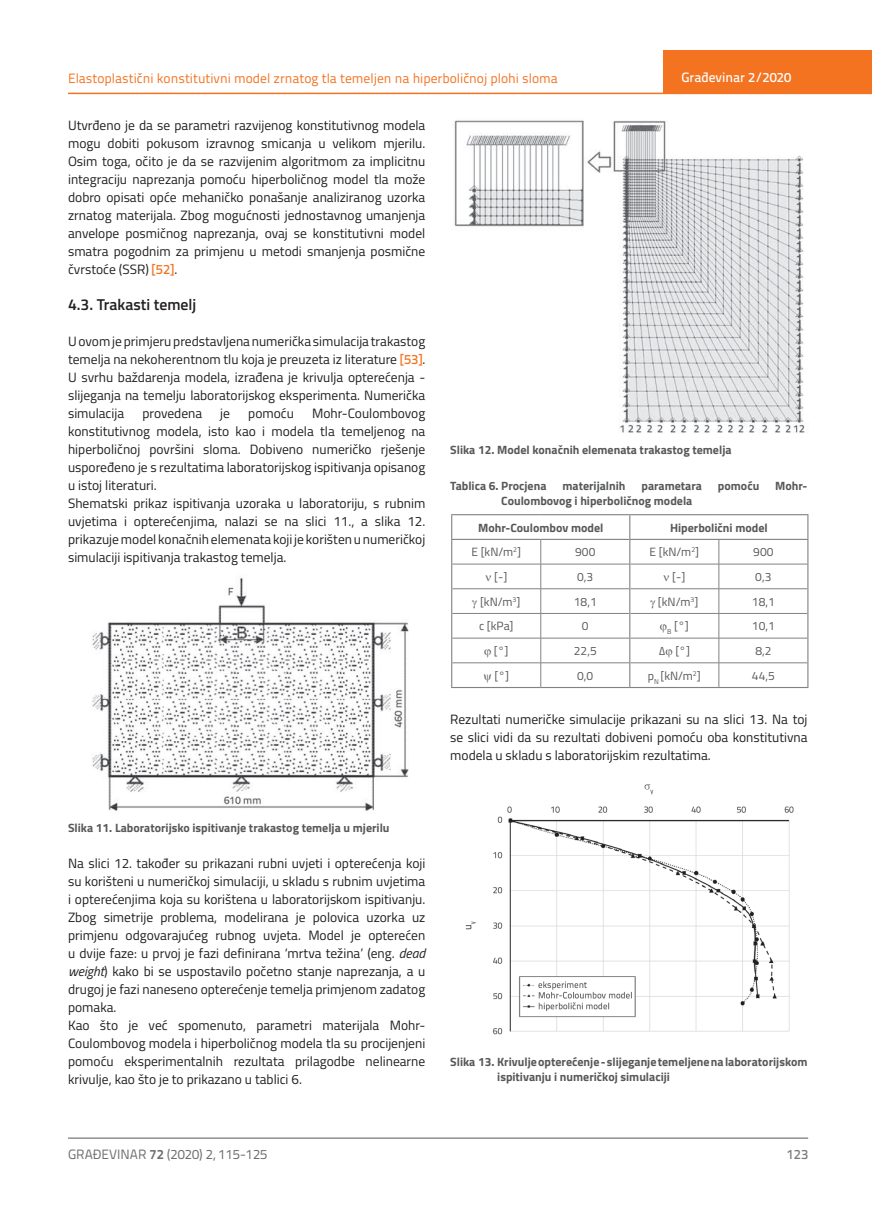
<style>
.page{position:relative;width:872px;height:1212px;background:#fff}
.page>*{position:absolute;margin:0;border:0;box-sizing:border-box;transform-origin:0 0}
.t1{font:600 15.75px "Titillium";color:#231f20}
.t2{font:13.5px/18px "Titillium";color:#231f20;text-align:justify}
.t3{font:13.5px "Titillium Text 22 L";color:#f47321}
.t4{font:13.5px "Titillium Text 22 L";color:#6c6d70}
.t5{font:500 13.5px "Titillium Text 22 L";color:#fff}
.t6{font:500 13.5px "Titillium Text 22 L";color:#787a7d}
.t7{font:700 12px/15px "Titillium";color:#57585a}
.t8{font:12px "Titillium";color:#57585a}
.s1{font-family:"Titillium Text 22 L";font-weight:500;color:#f47321}
.s2{font-style:italic}
.s3{font-weight:700}
</style>
<div class="page">
<hr style="left:68px;top:93px;width:804px;height:1px;background:#f47321">
<div style="left:663px;top:50px;width:209px;height:44px;background:#f47321"></div>
<hr style="left:68px;top:1138px;width:740px;height:1px;background:#57585a">
<hr style="left:452px;top:564px;width:89px;height:1px;background:#808285">
<hr style="left:541px;top:564px;width:88px;height:1px;background:#808285">
<hr style="left:630px;top:564px;width:89px;height:1px;background:#808285">
<hr style="left:719px;top:564px;width:88px;height:1px;background:#808285">
<hr style="left:452px;top:588px;width:89px;height:1px;background:#808285">
<hr style="left:541px;top:588px;width:88px;height:1px;background:#808285">
<hr style="left:630px;top:588px;width:89px;height:1px;background:#808285">
<hr style="left:719px;top:588px;width:88px;height:1px;background:#808285">
<hr style="left:452px;top:613px;width:89px;height:1px;background:#808285">
<hr style="left:541px;top:613px;width:88px;height:1px;background:#808285">
<hr style="left:630px;top:613px;width:89px;height:1px;background:#808285">
<hr style="left:719px;top:613px;width:88px;height:1px;background:#808285">
<hr style="left:452px;top:638px;width:89px;height:1px;background:#808285">
<hr style="left:541px;top:638px;width:88px;height:1px;background:#808285">
<hr style="left:630px;top:638px;width:89px;height:1px;background:#808285">
<hr style="left:719px;top:638px;width:88px;height:1px;background:#808285">
<hr style="left:452px;top:662px;width:89px;height:1px;background:#808285">
<hr style="left:541px;top:662px;width:88px;height:1px;background:#808285">
<svg style="left:540px;top:540px;width:1px;height:147px"></svg>
<hr style="left:630px;top:662px;width:89px;height:1px;background:#808285">
<hr style="left:719px;top:662px;width:88px;height:1px;background:#808285">
<svg style="left:718px;top:540px;width:1px;height:147px"></svg>
<hr style="left:451px;top:687px;width:90px;height:1px;background:#808285">
<hr style="left:541px;top:687px;width:89px;height:1px;background:#808285">
<hr style="left:451px;top:514px;width:90px;height:1px;background:#808285">
<svg style="left:451px;top:515px;width:1px;height:172px"></svg>
<hr style="left:541px;top:514px;width:89px;height:1px;background:#808285">
<hr style="left:451px;top:539px;width:90px;height:1px;background:#808285">
<hr style="left:541px;top:539px;width:89px;height:1px;background:#808285">
<hr style="left:630px;top:539px;width:89px;height:1px;background:#808285">
<hr style="left:719px;top:539px;width:89px;height:1px;background:#808285">
<hr style="left:630px;top:514px;width:89px;height:1px;background:#808285">
<hr style="left:719px;top:514px;width:89px;height:1px;background:#808285">
<svg style="left:629px;top:515px;width:1px;height:172px"></svg>
<svg style="left:807px;top:515px;width:1px;height:172px"></svg>
<hr style="left:630px;top:687px;width:89px;height:1px;background:#808285">
<hr style="left:719px;top:687px;width:89px;height:1px;background:#808285">
<img style="left:92px;top:578px;width:317px;height:233px">
<img style="left:454px;top:120px;width:351px;height:313px">
<img style="left:465px;top:784px;width:329px;height:251px">
<p class="t3" style="left:68px;top:68px;width:491px">Elastoplastični konstitutivni model zrnatog tla temeljen na hiperboličnoj plohi sloma</p>
<p class="t2" style="left:68px;top:115px;width:359px">Utvrđeno je da se parametri razvijenog konstitutivnog modela mogu dobiti pokusom izravnog smicanja u velikom mjerilu.<br>Osim toga, očito je da se razvijenim algoritmom za implicitnu integraciju naprezanja pomoću hiperboličnog model tla može dobro opisati opće mehaničko ponašanje analiziranog uzorka zrnatog materijala. Zbog mogućnosti jednostavnog umanjenja anvelope posmičnog naprezanja, ovaj se konstitutivni model smatra pogodnim za primjenu u metodi smanjenja posmične čvrstoće (SSR) <span class="s1">[52]</span>.</p>
<p class="t1" style="left:68px;top:292px;width:130px">4.3. Trakasti temelj</p>
<p class="t2" style="left:68px;top:331px;width:359px">U ovom je primjeru predstavljena numerička simulacija trakastog temelja na nekoherentnom tlu koja je preuzeta iz literature <span class="s1">[53]</span>.<br>U svrhu baždarenja modela, izrađena je krivulja opterećenja - slijeganja na temelju laboratorijskog eksperimenta. Numerička simulacija</p>
<p class="t5" style="left:681px;top:67px;width:111px">Građevinar 2/2020</p>
<p class="t2" style="left:142px;top:403px;width:61px">provedena</p>
<p class="t2" style="left:220px;top:403px;width:11px">je</p>
<p class="t2" style="left:248px;top:403px;width:47px">pomoću</p>
<p class="t2" style="left:68px;top:403px;width:359px;text-align:left;text-indent:244px">Mohr-Coulombovog konstitutivnog modela, isto kao i modela tla temeljenog na hiperboličnoj površini sloma. Dobiveno numeričko rješenje uspoređeno je s rezultatima laboratorijskog ispitivanja opisanog u istoj literaturi.<br>Shematski prikaz ispitivanja uzoraka u laboratoriju, s rubnim uvjetima i opterećenjima, nalazi se na slici 11., a slika 12. prikazuje model konačnih elemenata koji je korišten u numeričkoj simulaciji ispitivanja trakastog temelja.</p>
<p class="t7" style="left:450px;top:441px;width:283px">Slika 12. Model konačnih elemenata trakastog temelja</p>
<p class="t7" style="left:450px;top:477px;width:98px">Tablica 6. Procjena</p>
<p class="t7" style="left:562px;top:477px;width:65px">materijalnih</p>
<p class="t7" style="left:641px;top:477px;width:62px">parametara</p>
<p class="t7" style="left:718px;top:477px;width:43px">pomoću</p>
<p class="t7" style="left:775px;top:477px;width:34px">Mohr-</p>
<p class="t7" style="left:501px;top:492px;width:193px">Coulombovog i hiperboličnog modela</p>
<p class="t7" style="left:478px;top:519px;width:127px">Mohr-Coulombov model</p>
<p class="t7" style="left:670px;top:519px;width:99px">Hiperbolični model</p>
<p class="t8" style="left:471px;top:543px;width:51px">E [kN/m<sup>2</sup>]</p>
<p class="t8" style="left:575px;top:543px;width:22px">900</p>
<p class="t8" style="left:649px;top:543px;width:51px">E [kN/m<sup>2</sup>]</p>
<p class="t8" style="left:753px;top:543px;width:22px">900</p>
<p class="t8" style="left:494px;top:568px;width:15px">[-]</p>
<p class="t8" style="left:577px;top:568px;width:18px">0,3</p>
<p class="t8" style="left:672px;top:568px;width:15px">[-]</p>
<p class="t8" style="left:755px;top:568px;width:18px">0,3</p>
<p class="t8" style="left:480px;top:593px;width:42px">[kN/m<sup>3</sup>]</p>
<p class="t8" style="left:574px;top:593px;width:24px">18,1</p>
<p class="t8" style="left:658px;top:593px;width:42px">[kN/m<sup>3</sup>]</p>
<p class="t8" style="left:752px;top:593px;width:24px">18,1</p>
<p class="t8" style="left:479px;top:617px;width:36px">c [kPa]</p>
<p class="t8" style="left:582px;top:617px;width:8px">0</p>
<p class="t8" style="left:667px;top:617px;width:23px"><sub>B</sub> [°]</p>
<p class="t8" style="left:752px;top:617px;width:24px">10,1</p>
<p class="t8" style="left:494px;top:642px;width:16px">[°]</p>
<p class="t8" style="left:574px;top:642px;width:24px">22,5</p>
<p class="t8" style="left:658px;top:642px;width:33px">Δ [°]</p>
<p class="t8" style="left:755px;top:642px;width:18px">8,2</p>
<p class="t8" style="left:494px;top:667px;width:16px">[°]</p>
<p class="t8" style="left:577px;top:667px;width:18px">0,0</p>
<p class="t8" style="left:648px;top:667px;width:54px">p<sub>N</sub> [kN/m<sup>2</sup>]</p>
<p class="t8" style="left:752px;top:667px;width:24px">44,5</p>
<p class="t2" style="left:450px;top:710px;width:359px">Rezultati numeričke simulacije prikazani su na slici 13. Na toj se slici vidi da su rezultati dobiveni pomoću oba konstitutivna modela u skladu s laboratorijskim rezultatima.</p>
<p class="t7" style="left:68px;top:820px;width:323px">Slika 11. Laboratorijsko ispitivanje trakastog temelja u mjerilu</p>
<p class="t2" style="left:68px;top:854px;width:359px;text-align:left">Na slici 12. također su prikazani rubni uvjeti i opterećenja koji su korišteni u numeričkoj simulaciji, u skladu s rubnim uvjetima i opterećenjima koja su korištena u laboratorijskom ispitivanju.<br>Zbog simetrije problema, modelirana je polovica uzorka uz primjenu odgovarajućeg rubnog uvjeta. Model je opterećen u dvije faze: u prvoj je fazi definirana ‘mrtva težina’ (eng. <span class="s2">dead weight</span>) kako bi se uspostavilo početno stanje naprezanja, a u drugoj je fazi naneseno opterećenje temelja primjenom zadatog pomaka.<br>Kao što je već spomenuto, parametri materijala Mohr-Coulombovog modela i hiperboličnog modela tla su procijenjeni pomoću eksperimentalnih rezultata prilagodbe nelinearne krivulje, kao što je to prikazano u tablici 6.</p>
<p class="t7" style="left:497px;top:1054px;width:312px;text-indent:-47px">Slika 13. Krivulje opterećenje - slijeganje temeljene na laboratorijskom ispitivanju i numeričkoj simulaciji</p>
<p class="t4" style="left:68px;top:1144px;width:201px">GRAĐEVINAR <span class="s3">72</span> (2020) 2, 115-125</p>
<p class="t6" style="left:786px;top:1144px;width:23px">123</p>
</div>
